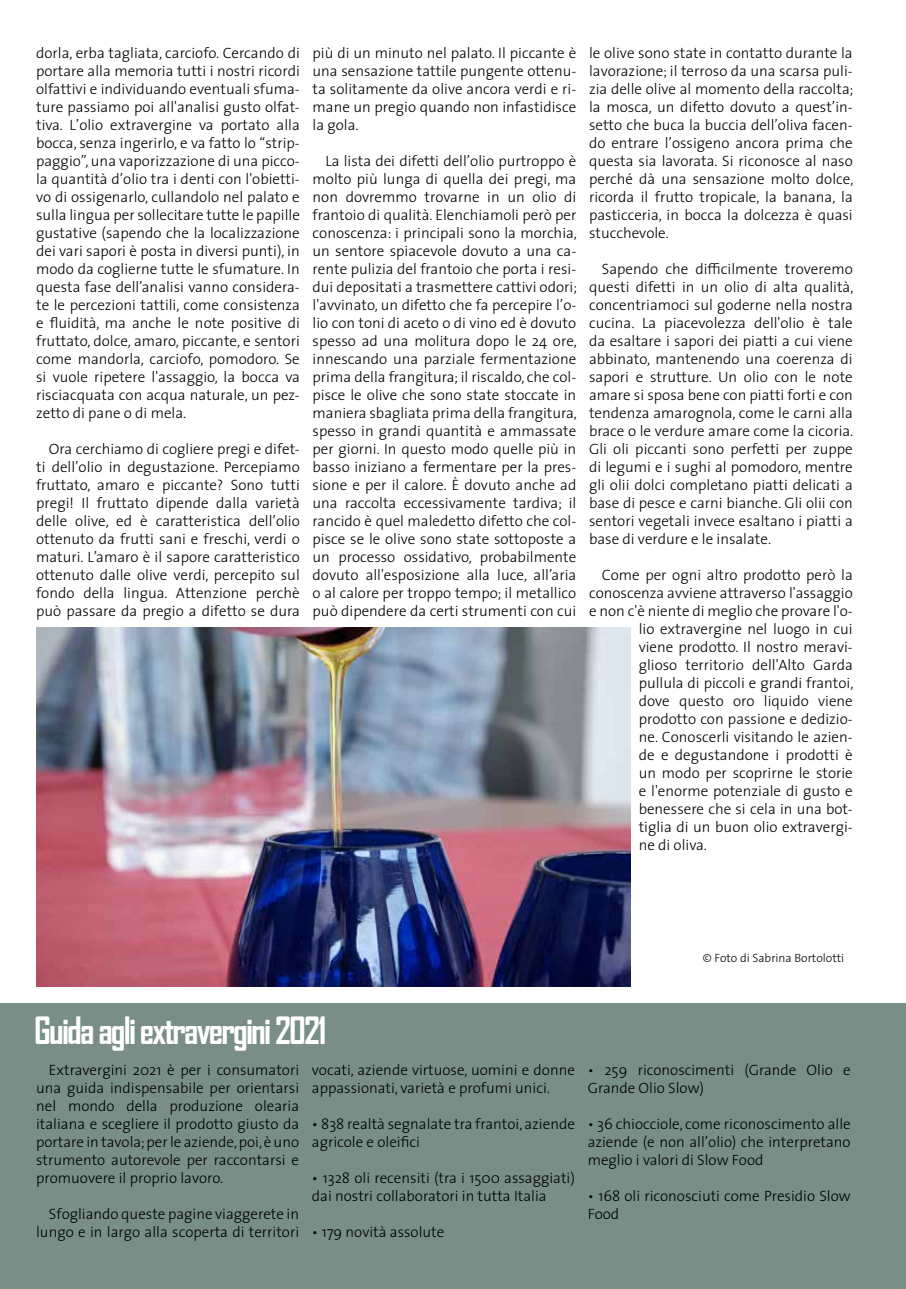
<style>
.page{position:relative;width:906px;height:1289px;background:#fff}
.page>*{position:absolute;margin:0;border:0;box-sizing:border-box;transform-origin:0 0}
.t1{font:700 36px "Agency FB";letter-spacing:-.05em;color:#fff}
.t2{font:300 15px/18px "The Sans";color:#000;text-align:justify}
.t3{font:300 12px "The Sans";color:#000}
</style>
<div class="page">
<div style="left:0;top:1003px;width:906px;height:285px;background:#788e87"></div>
<img style="left:37px;top:627px;width:594px;height:359px">
<p class="t2" style="left:36px;top:43px;width:265px">dorla, erba tagliata, carciofo. Cercando di portare alla memoria tutti i nostri ricordi olfattivi e individuando eventuali sfuma&shy;ture passiamo poi all'analisi gusto olfat&shy;tiva. L’olio extravergine va portato alla bocca, senza ingerirlo, e va fatto lo “strip&shy;paggio”, una vaporizzazione di una picco&shy;la quantità d’olio tra i denti con l'obietti&shy;vo di ossigenarlo, cullandolo nel palato e sulla lingua per sollecitare tutte le papille gustative (sapendo che la localizzazione dei vari sapori è posta in diversi punti), in modo da coglierne tutte le sfumature. In questa fase dell’analisi vanno considera&shy;te le percezioni tattili, come consistenza e fluidità, ma anche le note positive di fruttato, dolce, amaro, piccante, e sentori come mandorla, carciofo, pomodoro. Se si vuole ripetere l'assaggio, la bocca va risciacquata con acqua naturale, un pez&shy;zetto di pane o di mela.</p>
<p class="t2" style="left:36px;top:439px;width:265px;text-indent:13px">Ora cerchiamo di cogliere pregi e difet&shy;ti dell’olio in degustazione. Percepiamo fruttato, amaro e piccante? Sono tutti pregi! Il fruttato dipende dalla varietà delle olive, ed è caratteristica dell’olio ottenuto da frutti sani e freschi, verdi o maturi. L’amaro è il sapore caratteristico ottenuto dalle olive verdi, percepito sul fondo della lingua. Attenzione perchè può passare da pregio a difetto se dura</p>
<p class="t2" style="left:313px;top:43px;width:265px">più di un minuto nel palato. Il piccante è una sensazione tattile pungente ottenu&shy;ta solitamente da olive ancora verdi e ri&shy;mane un pregio quando non infastidisce la gola.</p>
<p class="t2" style="left:313px;top:151px;width:266px;text-indent:13px">La lista dei difetti dell’olio purtroppo è molto più lunga di quella dei pregi, ma non dovremmo trovarne in un olio di frantoio di qualità. Elenchiamoli però per conoscenza: i principali sono la morchia, un sentore spiacevole dovuto a una ca&shy;rente pulizia del frantoio che porta i resi&shy;dui depositati a trasmettere cattivi odori; l'avvinato, un difetto che fa percepire l’o&shy;lio con toni di aceto o di vino ed è dovuto spesso ad una molitura dopo le 24 ore, innescando una parziale fermentazione prima della frangitura; il riscaldo, che col&shy;pisce le olive che sono state stoccate in maniera sbagliata prima della frangitura, spesso in grandi quantità e ammassate per giorni. In questo modo quelle più in basso iniziano a fermentare per la pres&shy;sione e per il calore. È dovuto anche ad una raccolta eccessivamente tardiva; il rancido è quel maledetto difetto che col&shy;pisce se le olive sono state sottoposte a un processo ossidativo, probabilmente dovuto all'esposizione alla luce, all’aria o al calore per troppo tempo; il metallico può dipendere da certi strumenti con cui</p>
<p class="t2" style="left:589px;top:43px;width:266px">le olive sono state in contatto durante la lavorazione; il terroso da una scarsa puli&shy;zia delle olive al momento della raccolta; la mosca, un difetto dovuto a quest’in&shy;setto che buca la buccia dell’oliva facen&shy;do entrare l’ossigeno ancora prima che questa sia lavorata. Si riconosce al naso perché dà una sensazione molto dolce, ricorda il frutto tropicale, la banana, la pasticceria, in bocca la dolcezza è quasi stucchevole.</p>
<p class="t2" style="left:589px;top:259px;width:266px;text-indent:13px">Sapendo che difficilmente troveremo questi difetti in un olio di alta qualità, concentriamoci sul goderne nella nostra cucina. La piacevolezza dell'olio è tale da esaltare i sapori dei piatti a cui viene abbinato, mantenendo una coerenza di sapori e strutture. Un olio con le note amare si sposa bene con piatti forti e con tendenza amarognola, come le carni alla brace o le verdure amare come la cicoria.<br>Gli oli piccanti sono perfetti per zuppe di legumi e i sughi al pomodoro, mentre gli olii dolci completano piatti delicati a base di pesce e carni bianche. Gli olii con sentori vegetali invece esaltano i piatti a base di verdure e le insalate.</p>
<p class="t2" style="left:602px;top:565px;width:252px">Come per ogni altro prodotto però la</p>
<p class="t2" style="left:589px;top:583px;width:265px">conoscenza avviene attraverso l'assaggio</p>
<p class="t2" style="left:589px;top:601px;width:265px">e non c'è niente di meglio che provare l'o-</p>
<p class="t2" style="left:638px;top:619px;width:216px">lio extravergine nel luogo in cui</p>
<p class="t2" style="left:638px;top:637px;width:216px">viene prodotto. Il nostro meravi-</p>
<p class="t2" style="left:638px;top:655px;width:216px">glioso territorio dell'Alto Garda</p>
<p class="t2" style="left:638px;top:673px;width:216px">pullula di piccoli e grandi frantoi,</p>
<p class="t2" style="left:638px;top:691px;width:216px">dove questo oro liquido viene</p>
<p class="t2" style="left:638px;top:709px;width:216px">prodotto con passione e dedizio-</p>
<p class="t2" style="left:638px;top:727px;width:216px">ne. Conoscerli visitando le azien-</p>
<p class="t2" style="left:638px;top:745px;width:215px">de e degustandone i prodotti è</p>
<p class="t2" style="left:638px;top:763px;width:216px">un modo per scoprirne le storie</p>
<p class="t2" style="left:638px;top:781px;width:216px">e l'enorme potenziale di gusto e</p>
<p class="t2" style="left:638px;top:799px;width:216px">benessere che si cela in una bot-</p>
<p class="t2" style="left:638px;top:817px;width:215px">tiglia di un buon olio extravergi-</p>
<p class="t2" style="left:638px;top:835px;width:70px">ne di oliva.</p>
<p class="t3" style="left:702px;top:947px;width:143px">© Foto di Sabrina Bortolotti</p>
<h1 class="t1" style="left:34px;top:1008px;width:294px">Guida agli extravergini 2021</h1>
<p class="t2" style="left:36px;top:1060px;width:264px;text-indent:13px">Extravergini 2021 è per i consumatori una guida indispensabile per orientarsi nel mondo della produzione olearia italiana e scegliere il prodotto giusto da portare in tavola; per le aziende, poi, è uno strumento autorevole per raccontarsi e promuovere il proprio lavoro.</p>
<p class="t2" style="left:36px;top:1204px;width:264px;text-align:right">Sfogliando queste pagine viaggerete in lungo e in largo alla scoperta di territori</p>
<p class="t2" style="left:312px;top:1060px;width:264px">vocati, aziende virtuose, uomini e donne appassionati, varietà e profumi unici.</p>
<p class="t2" style="left:312px;top:1114px;width:264px">• 838 realtà segnalate tra frantoi, aziende agricole e oleifici</p>
<p class="t2" style="left:312px;top:1168px;width:264px">• 1328 oli recensiti (tra i 1500 assaggiati) dai nostri collaboratori in tutta Italia</p>
<p class="t2" style="left:312px;top:1222px;width:134px">• 179 novità assolute</p>
<p class="t2" style="left:587px;top:1060px;width:264px">• 259 riconoscimenti (Grande Olio e<br>Grande Olio Slow)</p>
<p class="t2" style="left:587px;top:1114px;width:264px">• 36 chiocciole, come riconoscimento alle aziende (e non all’olio) che interpretano meglio i valori di Slow Food</p>
<p class="t2" style="left:587px;top:1186px;width:264px">• 168 oli riconosciuti come Presidio Slow<br>Food</p>
</div>
